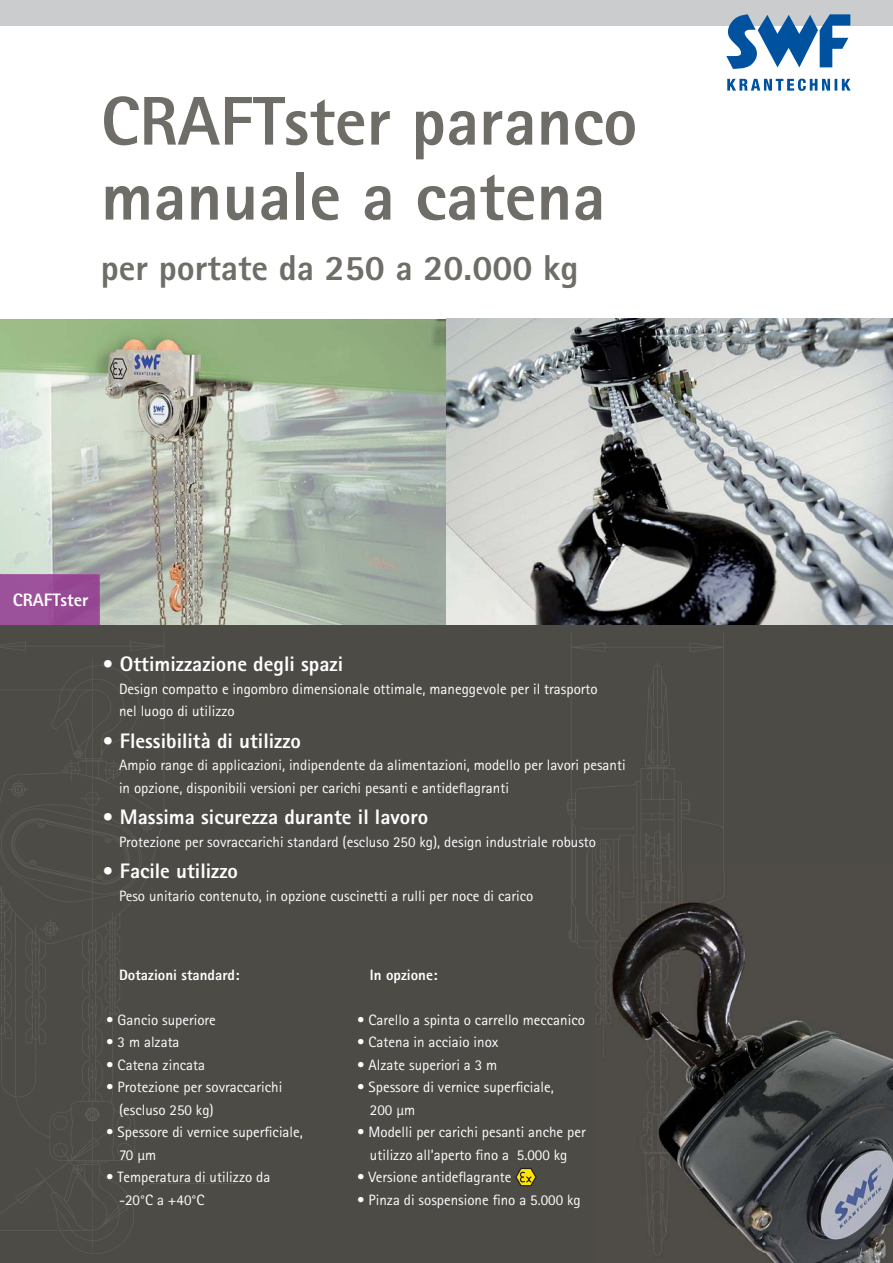
<style>
.page{position:relative;width:893px;height:1263px;background:#fff}
.page>*{position:absolute;margin:0;border:0;box-sizing:border-box;transform-origin:0 0}
.t1{font:800 69px/75px "Rotis Sans Serif";color:#6f6d67}
.t2{font:800 36px "Rotis Sans Serif";color:#6f6d67}
.t3{font:800 21px "AT Rotis Sans Serif";color:#fff}
.t4{font:800 18px "AT Rotis Sans Serif";color:#fff}
.t5{font:15px/22.5px "Rotis Sans Serif";color:#fff}
.t6{font:15px/22.5px "AT Rotis Sans Serif";color:#fff}
.t7{font:800 15px "Rotis Sans Serif";color:#fff}
</style>
<div class="page">
<img style="left:0;top:319px;width:893px;height:306px">
<div style="left:0;top:625px;width:893px;height:638px;background:#4d4b46"></div>
<div style="left:0;top:0;width:893px;height:26px;background:#cbccce"></div>
<svg style="left:726px;top:14px;width:124px;height:77px"></svg>
<img style="left:0;top:574px;width:100px;height:51px">
<img style="left:0;top:642px;width:236px;height:612px">
<img style="left:567px;top:633px;width:158px;height:315px">
<svg style="left:515px;top:1168px;width:21px;height:18px"></svg>
<img style="left:595px;top:872px;width:298px;height:391px">
<h1 class="t1" style="left:101px;top:91px;width:538px">CRAFTster paranco manuale a catena</h1>
<h2 class="t2" style="left:101px;top:255px;width:479px">per portate da 250 a 20.000 kg</h2>
<p class="t4" style="left:13px;top:593px;width:77px">CRAFTster</p>
<h3 class="t3" style="left:102px;top:656px;width:243px">• Ottimizzazione degli spazi</h3>
<p class="t6" style="left:119px;top:679px;width:480px">Design compatto e ingombro dimensionale ottimale, maneggevole per il trasporto nel luogo di utilizzo</p>
<h3 class="t3" style="left:102px;top:733px;width:201px">• Flessibilità di utilizzo</h3>
<p class="t6" style="left:119px;top:755px;width:508px">Ampio range di applicazioni, indipendente da alimentazioni, modello per lavori pesanti in opzione, disponibili versioni per carichi pesanti e antideflagranti</p>
<h3 class="t3" style="left:102px;top:809px;width:328px">• Massima sicurezza durante il lavoro</h3>
<p class="t6" style="left:119px;top:832px;width:479px">Protezione per sovraccarichi standard (escluso 250 kg), design industriale robusto</p>
<h3 class="t3" style="left:102px;top:863px;width:138px">• Facile utilizzo</h3>
<p class="t6" style="left:119px;top:886px;width:416px">Peso unitario contenuto, in opzione cuscinetti a rulli per noce di carico</p>
<p class="t7" style="left:119px;top:970px;width:122px">Dotazioni standard:</p>
<p class="t5" style="left:106px;top:1010px;width:111px">• Gancio superiore</p>
<p class="t5" style="left:106px;top:1033px;width:75px">• 3 m alzata</p>
<p class="t5" style="left:106px;top:1055px;width:100px">• Catena zincata</p>
<p class="t5" style="left:119px;top:1078px;width:165px;text-indent:-13px">• Protezione per sovraccarichi (escluso 250 kg)</p>
<p class="t5" style="left:119px;top:1123px;width:185px;text-indent:-13px">• Spessore di vernice superficiale,<br>70 µm</p>
<p class="t5" style="left:119px;top:1168px;width:153px;text-indent:-13px">• Temperatura di utilizzo da -20°C a +40°C</p>
<p class="t7" style="left:370px;top:970px;width:69px">In opzione:</p>
<p class="t5" style="left:357px;top:1010px;width:229px">• Carello a spinta o carrello meccanico</p>
<p class="t5" style="left:357px;top:1033px;width:143px">• Catena in acciaio inox</p>
<p class="t5" style="left:357px;top:1055px;width:141px">• Alzate superiori a 3 m</p>
<p class="t5" style="left:370px;top:1078px;width:185px;text-indent:-13px">• Spessore di vernice superficiale,<br>200 µm</p>
<p class="t5" style="left:357px;top:1123px;width:230px;text-align:center">• Modelli per carichi pesanti anche per utilizzo all’aperto fino a 5.000 kg</p>
<p class="t5" style="left:357px;top:1168px;width:156px">• Versione antideflagrante</p>
<p class="t5" style="left:357px;top:1190px;width:225px">• Pinza di sospensione fino a 5.000 kg</p>
</div>
